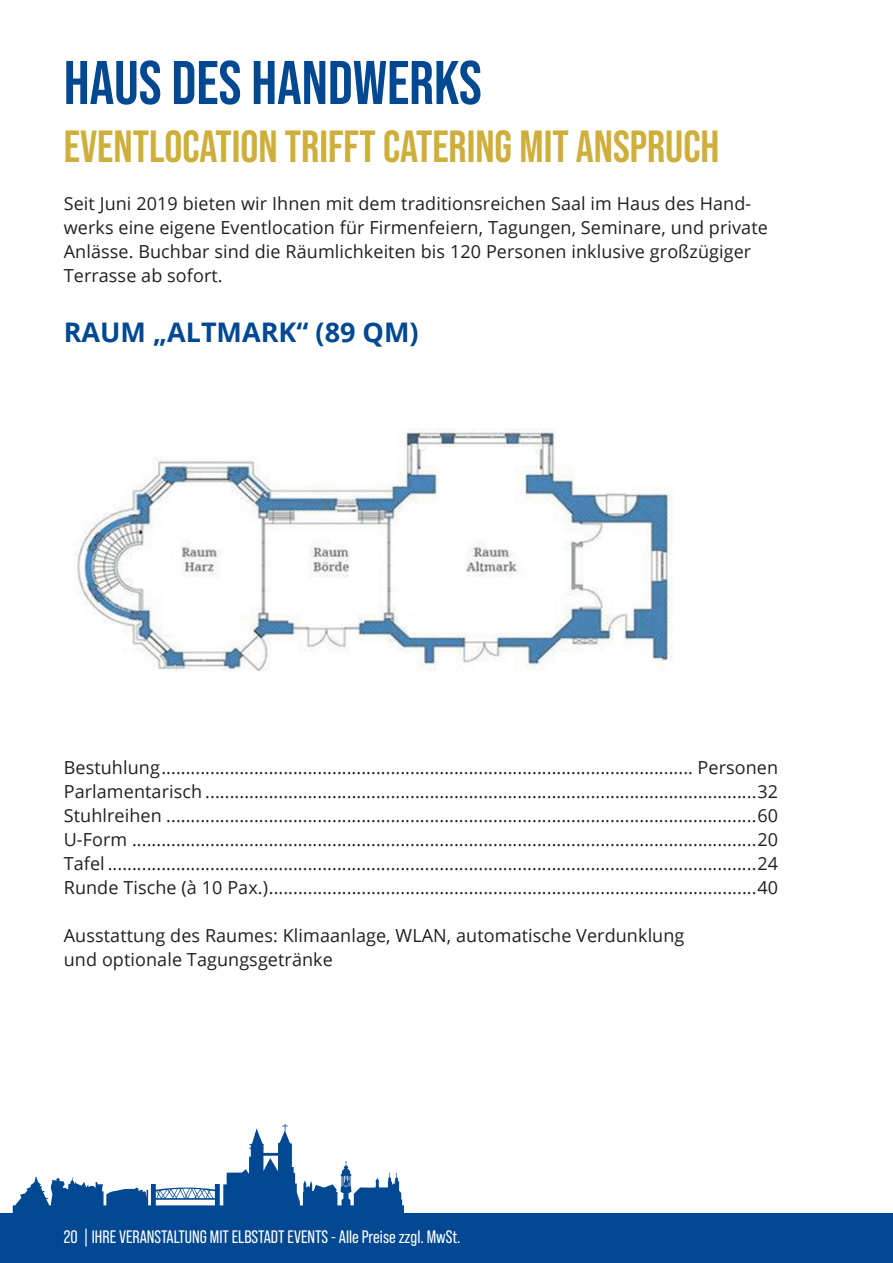
<style>
.page{position:relative;width:893px;height:1263px;background:#fff}
.page>*{position:absolute;margin:0;border:0;box-sizing:border-box;transform-origin:0 0}
.t1{font:700 61.5px "Bebas Neue Pro";color:#014892}
.t2{font:700 45px "Bebas Neue Pro";color:#cfaf3b}
.t3{font:700 27px "Open Sans";color:#014892}
.t4{font:18px/24px "Open Sans";letter-spacing:.005em;color:#231f20}
.t5{font:18px "Bebas Neue Pro";color:#fff}
</style>
<div class="page">
<div style="left:0;top:1213px;width:893px;height:50px;background:#014892"></div>
<svg style="left:13px;top:1124px;width:391px;height:89px"></svg>
<img style="left:76px;top:428px;width:597px;height:243px">
<h1 class="t1" style="left:64px;top:48px;width:419px">HAUS DES HANDWERKS</h1>
<h2 class="t2" style="left:64px;top:121px;width:657px">EVENTLOCATION TRIFFT CATERING MIT ANSPRUCH</h2>
<p class="t4" style="left:64px;top:191px;width:706px">Seit Juni 2019 bieten wir Ihnen mit dem traditionsreichen Saal im Haus des Hand&shy;werks eine eigene Eventlocation für Firmenfeiern, Tagungen, Seminare, und private Anlässe. Buchbar sind die Räumlichkeiten bis 120 Personen inklusive großzügiger Terrasse ab sofort.</p>
<h3 class="t3" style="left:64px;top:313px;width:356px">RAUM „ALTMARK“ (89 QM)</h3>
<p class="t4" style="left:64px;top:755px;width:716px;text-align:justify">Bestuhlung............................................................................................................. Personen Parlamentarisch .................................................................................................................32<br>Stuhlreihen .........................................................................................................................60<br>U-Form ................................................................................................................................20<br>Tafel .....................................................................................................................................24<br>Runde Tische (à 10 Pax.)....................................................................................................40</p>
<p class="t4" style="left:64px;top:923px;width:622px">Ausstattung des Raumes: Klimaanlage, WLAN, automatische Verdunklung und optionale Tagungsgetränke</p>
<p class="t5" style="left:64px;top:1227px;width:398px">20 | IHRE VERANSTALTUNG MIT ELBSTADT EVENTS - Alle Preise zzgl. MwSt.</p>
</div>
